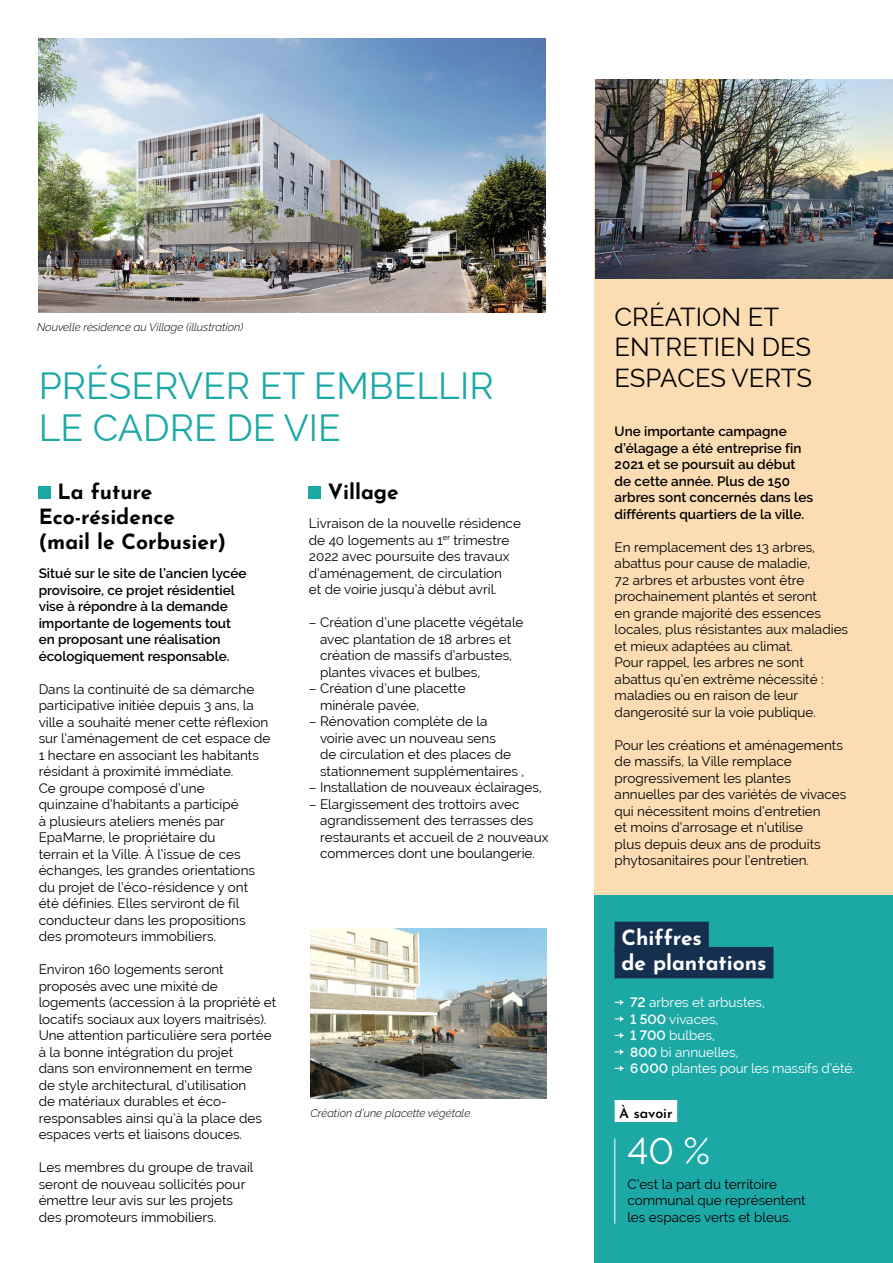
<style>
.page{position:relative;width:893px;height:1263px;background:#fff}
.page>*{position:absolute;margin:0;border:0;box-sizing:border-box;transform-origin:0 0}
.t1{font:37.05px/41.8px "Raleway";color:#1ca9a6}
.t2{font:37.05px "Raleway";color:#fff}
.t3{font:25.5px/30.6px "Raleway";color:#000}
.t4{font:700 21px/25.2px "Josefin Sans";color:#000}
.t5{font:700 21px/25.2px "Josefin Sans";color:#fff}
.t6{font:600 14.25px "Josefin Sans";color:#000}
.t7{font:13.5px/16.5px "Raleway";color:#000}
.t8{font:600 13.5px/16.5px "Raleway";color:#000}
.t9{font:13.5px/16.5px "Raleway";color:#fff}
.t10{font:italic 300 11.25px "Raleway";color:#000}
.s1{font-weight:600}
</style>
<div class="page">
<div style="left:595px;top:104px;width:298px;height:1159px;background:#fbdcb3"></div>
<div style="left:595px;top:896px;width:298px;height:367px;background:#1ca9a6"></div>
<div style="left:615px;top:922px;width:94px;height:31px;background:#152f4e"></div>
<div style="left:615px;top:947px;width:158px;height:31px;background:#152f4e"></div>
<div style="left:615px;top:1100px;width:62px;height:22px;background:#fff"></div>
<svg style="left:615px;top:1000px;width:8px;height:5px"></svg>
<svg style="left:615px;top:1016px;width:8px;height:6px"></svg>
<svg style="left:615px;top:1033px;width:8px;height:5px"></svg>
<svg style="left:615px;top:1049px;width:8px;height:6px"></svg>
<svg style="left:615px;top:1066px;width:8px;height:5px"></svg>
<img style="left:38px;top:38px;width:508px;height:275px">
<hr style="left:614px;top:1138px;width:1px;height:86px;background:#fff">
<img style="left:595px;top:80px;width:298px;height:198px">
<div style="left:39px;top:487px;width:12px;height:12px;background:#1ca9a6"></div>
<div style="left:309px;top:487px;width:12px;height:12px;background:#1ca9a6"></div>
<img style="left:310px;top:929px;width:236px;height:170px">
<p class="t10" style="left:37px;top:320px;width:208px">Nouvelle résidence au Village (illustration)</p>
<h1 class="t1" style="left:39px;top:365px;width:457px">PRÉSERVER ET EMBELLIR<br>LE CADRE DE VIE</h1>
<h3 class="t4" style="left:39px;top:476px;width:189px;text-indent:19px">La future<br>Eco-résidence (mail le Corbusier)</h3>
<p class="t8" style="left:39px;top:565px;width:209px">Situé sur le site de l’ancien lycée provisoire, ce projet résidentiel vise à répondre à la demande importante de logements tout en proposant une réalisation écologiquement responsable.</p>
<p class="t7" style="left:39px;top:681px;width:233px">Dans la continuité de sa démarche participative initiée depuis 3 ans, la ville a souhaité mener cette réflexion sur l’aménagement de cet espace de 1 hectare en associant les habitants résidant à proximité immédiate.<br>Ce groupe composé d’une<br>quinzaine d’habitants a participé<br>à plusieurs ateliers menés par EpaMarne, le propriétaire du<br>terrain et la Ville. À l’issue de ces échanges, les grandes orientations du projet de l’éco-résidence y ont été définies. Elles serviront de fil conducteur dans les propositions des promoteurs immobiliers.</p>
<p class="t7" style="left:39px;top:961px;width:239px">Environ 160 logements seront proposés avec une mixité de logements (accession à la propriété et locatifs sociaux aux loyers maitrisés).<br>Une attention particulière sera portée à la bonne intégration du projet<br>dans son environnement en terme<br>de style architectural, d’utilisation<br>de matériaux durables et éco&shy;responsables ainsi qu’à la place des espaces verts et liaisons douces.</p>
<p class="t7" style="left:39px;top:1159px;width:216px">Les membres du groupe de travail seront de nouveau sollicités pour émettre leur avis sur les projets des promoteurs immobiliers.</p>
<h3 class="t4" style="left:328px;top:476px;width:73px">Village</h3>
<p class="t7" style="left:309px;top:515px;width:214px">Livraison de la nouvelle résidence de 40 logements au 1<sup>er</sup> trimestre<br>2022 avec poursuite des travaux d’aménagement, de circulation<br>et de voirie jusqu’à début avril.</p>
<p class="t7" style="left:320px;top:614px;width:205px;text-indent:-11px">– Création d’une placette végétale avec plantation de 18 arbres et création de massifs d’arbustes, plantes vivaces et bulbes,</p>
<p class="t7" style="left:320px;top:680px;width:147px;text-indent:-11px">– Création d’une placette minérale pavée,</p>
<p class="t7" style="left:320px;top:713px;width:206px;text-indent:-11px">– Rénovation complète de la voirie avec un nouveau sens<br>de circulation et des places de stationnement supplémentaires ,</p>
<p class="t7" style="left:309px;top:779px;width:234px">– Installation de nouveaux éclairages,</p>
<p class="t7" style="left:320px;top:795px;width:230px;text-indent:-11px">– Elargissement des trottoirs avec agrandissement des terrasses des restaurants et accueil de 2 nouveaux commerces dont une boulangerie.</p>
<p class="t10" style="left:310px;top:1106px;width:161px">Création d’une placette végétale</p>
<h2 class="t3" style="left:615px;top:301px;width:199px">CRÉATION ET<br>ENTRETIEN DES<br>ESPACES VERTS</h2>
<p class="t8" style="left:615px;top:423px;width:200px">Une importante campagne d’élagage a été entreprise fin<br>2021 et se poursuit au début de cette année. Plus de 150 arbres sont concernés dans les différents quartiers de la ville.</p>
<p class="t7" style="left:615px;top:539px;width:235px">En remplacement des 13 arbres, abattus pour cause de maladie,<br>72 arbres et arbustes vont être prochainement plantés et seront<br>en grande majorité des essences locales, plus résistantes aux maladies et mieux adaptées au climat.<br>Pour rappel, les arbres ne sont abattus qu’en extrême nécessité : maladies ou en raison de leur dangerosité sur la voie publique.</p>
<p class="t7" style="left:615px;top:737px;width:233px">Pour les créations et aménagements de massifs, la Ville remplace progressivement les plantes annuelles par des variétés de vivaces qui nécessitent moins d’entretien<br>et moins d’arrosage et n’utilise<br>plus depuis deux ans de produits phytosanitaires pour l’entretien.</p>
<h3 class="t5" style="left:621px;top:922px;width:147px">Chiffres<br>de plantations</h3>
<p class="t9" style="left:630px;top:994px;width:226px"><span class="s1">72</span> arbres et arbustes,<br><span class="s1">1 500</span> vivaces,<br><span class="s1">1 700</span> bulbes,<br><span class="s1">800</span> bi annuelles,<br><span class="s1">6000</span> plantes pour les massifs d’été.</p>
<p class="t6" style="left:619px;top:1100px;width:55px">À savoir</p>
<h1 class="t2" style="left:627px;top:1129px;width:84px">40 %</h1>
<p class="t7" style="left:627px;top:1175px;width:180px">C’est la part du territoire communal que représentent les espaces verts et bleus.</p>
</div>
